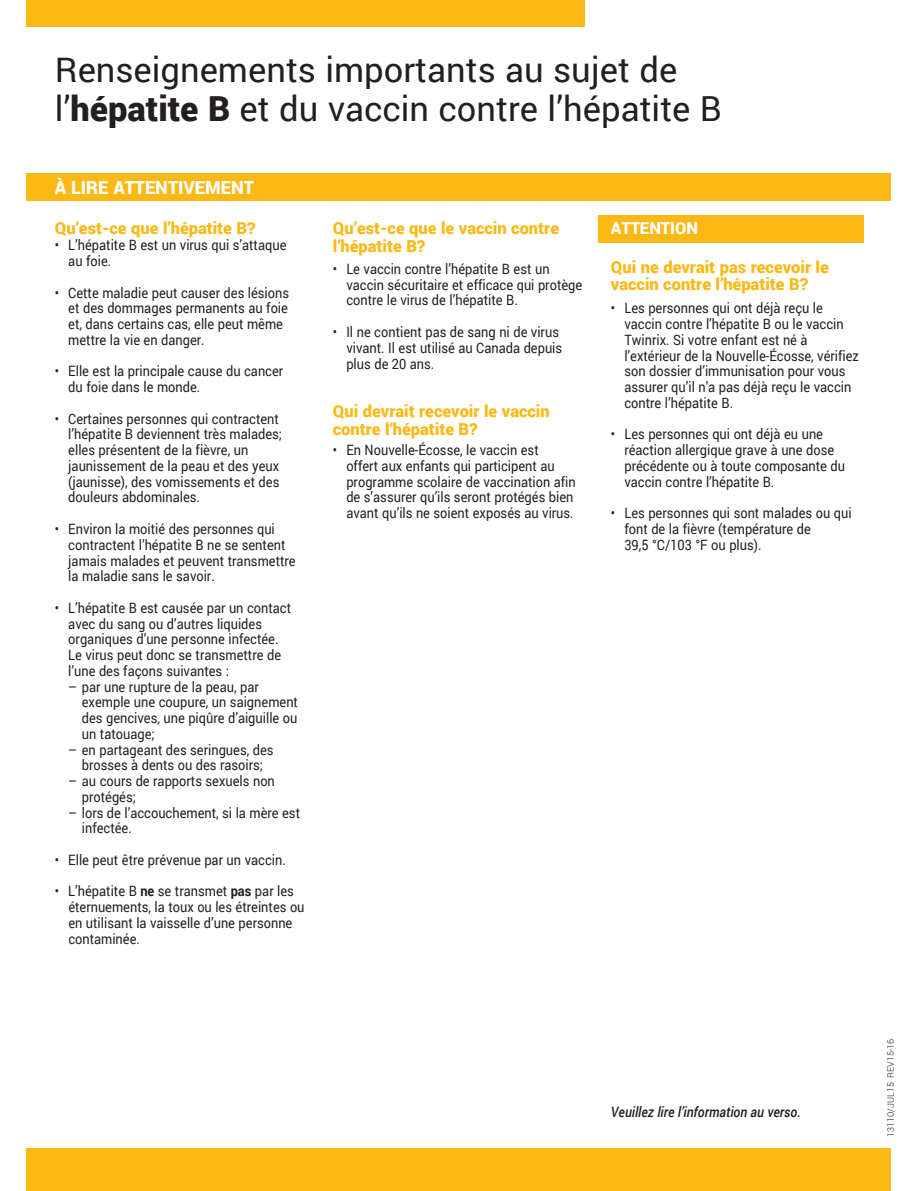
<style>
.page{position:relative;width:921px;height:1191px;background:#fff}
.page>*{position:absolute;margin:0;border:0;box-sizing:border-box;transform-origin:0 0}
.t1{font:34.5px/39px "Roboto";color:#231f20}
.t2{font:900 18px "Roboto";color:#fff}
.t3{font:900 16.5px/17.2px "Roboto";color:#fcb814}
.t4{font:900 16.5px "Roboto";color:#fff}
.t5{font:14.25px/15.8px "Roboto";color:#231f20;scale:.9 1}
.t6{font:italic 500 14.25px "Roboto";color:#231f20;scale:.9 1}
.t7{font:300 9px "Roboto";color:#231f20}
.s1{font-weight:900}
.s2{font-weight:700}
</style>
<div class="page">
<div style="left:598px;top:215px;width:265px;height:27px;background:#fcb814"></div>
<div style="left:26px;top:1148px;width:864px;height:42px;background:#fcb814"></div>
<div style="left:26px;top:0;width:558px;height:26px;background:#fcb814"></div>
<div style="left:26px;top:173px;width:864px;height:27px;background:#fcb814"></div>
<h1 class="t1" style="left:55px;top:49px;width:669px">Renseignements importants au sujet de l’<span class="s1">hépatite B</span> et du vaccin contre l’hépatite B</h1>
<p class="t2" style="left:55px;top:175px;width:201px">À LIRE ATTENTIVEMENT</p>
<p class="t3" style="left:55px;top:219px;width:202px">Qu’est-ce que l’hépatite B?</p>
<p class="t5" style="left:68px;top:237px;width:244px;text-indent:-14px">• L’hépatite B est un virus qui s’attaque au foie.</p>
<p class="t5" style="left:68px;top:284px;width:247px;text-indent:-14px">• Cette maladie peut causer des lésions et des dommages permanents au foie et, dans certains cas, elle peut même mettre la vie en danger.</p>
<p class="t5" style="left:68px;top:363px;width:240px;text-indent:-14px">• Elle est la principale cause du cancer du foie dans le monde.</p>
<p class="t5" style="left:68px;top:410px;width:239px;text-indent:-14px">• Certaines personnes qui contractent l’hépatite B deviennent très malades; elles présentent de la fièvre, un jaunissement de la peau et des yeux (jaunisse), des vomissements et des douleurs abdominales.</p>
<p class="t5" style="left:68px;top:520px;width:254px;text-indent:-14px">• Environ la moitié des personnes qui contractent l’hépatite B ne se sentent jamais malades et peuvent transmettre la maladie sans le savoir.</p>
<p class="t5" style="left:68px;top:599px;width:249px;text-indent:-14px">• L’hépatite B est causée par un contact avec du sang ou d’autres liquides organiques d’une personne infectée.<br>Le virus peut donc se transmettre de l’une des façons suivantes :</p>
<p class="t5" style="left:82px;top:678px;width:242px;text-indent:-14px">– par une rupture de la peau, par exemple une coupure, un saignement des gencives, une piqûre d’aiguille ou un tatouage;</p>
<p class="t5" style="left:68px;top:741px;width:230px;text-align:center">– en partageant des seringues, des brosses à dents ou des rasoirs;</p>
<p class="t5" style="left:82px;top:772px;width:216px;text-indent:-14px">– au cours de rapports sexuels non protégés;</p>
<p class="t5" style="left:82px;top:804px;width:244px;text-indent:-14px">– lors de l’accouchement, si la mère est infectée.</p>
<p class="t5" style="left:55px;top:851px;width:258px">• Elle peut être prévenue par un vaccin.</p>
<p class="t5" style="left:68px;top:882px;width:264px;text-indent:-14px">• L’hépatite B <span class="s2">ne</span> se transmet <span class="s2">pas</span> par les éternuements, la toux ou les étreintes ou en utilisant la vaisselle d’une personne contaminée.</p>
<p class="t3" style="left:333px;top:219px;width:228px">Qu’est-ce que le vaccin contre l’hépatite B?</p>
<p class="t5" style="left:346px;top:260px;width:264px;text-indent:-14px">• Le vaccin contre l’hépatite B est un vaccin sécuritaire et efficace qui protège contre le virus de l’hépatite B.</p>
<p class="t5" style="left:346px;top:323px;width:241px;text-indent:-14px">• Il ne contient pas de sang ni de virus vivant. Il est utilisé au Canada depuis plus de 20 ans.</p>
<p class="t3" style="left:333px;top:402px;width:218px">Qui devrait recevoir le vaccin contre l’hépatite B?</p>
<p class="t5" style="left:346px;top:441px;width:256px;text-indent:-14px">• En Nouvelle-Écosse, le vaccin est<br>offert aux enfants qui participent au programme scolaire de vaccination afin de s’assurer qu’ils seront protégés bien avant qu’ils ne soient exposés au virus.</p>
<p class="t4" style="left:611px;top:217px;width:89px">ATTENTION</p>
<p class="t3" style="left:611px;top:258px;width:219px">Qui ne devrait pas recevoir le vaccin contre l’hépatite B?</p>
<p class="t5" style="left:624px;top:300px;width:262px;text-indent:-14px">• Les personnes qui ont déjà reçu le vaccin contre l’hépatite B ou le vaccin Twinrix. Si votre enfant est né à l’extérieur de la Nouvelle-Écosse, vérifiez son dossier d’immunisation pour vous assurer qu’il n’a pas déjà reçu le vaccin contre l’hépatite B.</p>
<p class="t5" style="left:624px;top:426px;width:247px;text-indent:-14px">• Les personnes qui ont déjà eu une réaction allergique grave à une dose précédente ou à toute composante du vaccin contre l’hépatite B.</p>
<p class="t5" style="left:624px;top:504px;width:254px;text-indent:-14px">• Les personnes qui sont malades ou qui font de la fièvre (température de<br>39,5 °C/103 °F ou plus).</p>
<p class="t6" style="left:611px;top:1101px;width:212px">Veuillez lire l’information au verso.</p>
<p class="t7" style="left:884px;top:1136px;width:100px;rotate:-90deg">13110/JUL15 REV15-16</p>
</div>
